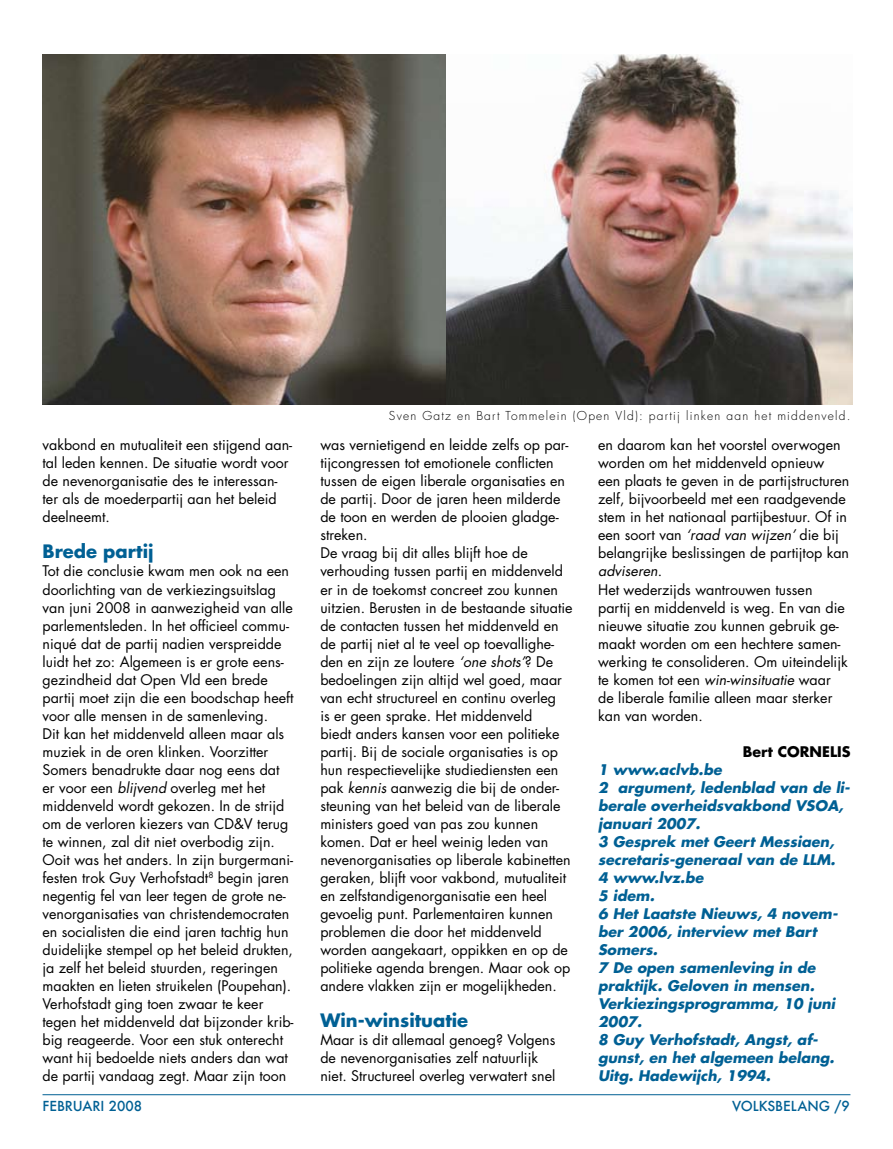
<style>
.page{position:relative;width:893px;height:1149px;background:#fff}
.page>*{position:absolute;margin:0;border:0;box-sizing:border-box;transform-origin:0 0}
.t1{font:700 18px "Futura";color:#006094}
.t2{font:14.25px/18px "Futura";color:#000}
.t3{font:italic 700 14.25px/18px "Futura";color:#006094}
.t4{font:700 14.25px "Futura";color:#000}
.t5{font:500 13.5px "Futura";color:#006094}
.t6{font:300 12px "Futura";letter-spacing:.1em;color:#000}
.s1{font-style:italic}
</style>
<div class="page">
<hr style="left:43px;top:1094px;width:807px;height:1px;background:#006094">
<img style="left:446px;top:54px;width:407px;height:350px">
<img style="left:43px;top:54px;width:403px;height:350px">
<p class="t2" style="left:43px;top:436px;width:251px">vakbond en mutualiteit een stijgend aan&shy;tal leden kennen. De situatie wordt voor de nevenorganisatie des te interessan&shy;ter als de moederpartij aan het beleid deelneemt.</p>
<p class="t1" style="left:43px;top:539px;width:113px">Brede partij</p>
<p class="t2" style="left:43px;top:562px;width:253px">Tot die conclusie kwam men ook na een doorlichting van de verkiezingsuitslag van juni 2008 in aanwezigheid van alle parlementsleden. In het officieel commu&shy;niqué dat de partij nadien verspreidde luidt het zo: Algemeen is er grote eens&shy;gezindheid dat Open Vld een brede partij moet zijn die een boodschap heeft voor alle mensen in de samenleving.<br>Dit kan het middenveld alleen maar als muziek in de oren klinken. Voorzitter Somers benadrukte daar nog eens dat er voor een <span class="s1">blijvend</span> overleg met het middenveld wordt gekozen. In de strijd om de verloren kiezers van CD&amp;V terug te winnen, zal dit niet overbodig zijn.<br>Ooit was het anders. In zijn burgermani&shy;festen trok Guy Verhofstadt<sup>8</sup> begin jaren negentig fel van leer tegen de grote ne&shy;venorganisaties van christendemocraten en socialisten die eind jaren tachtig hun duidelijke stempel op het beleid drukten, ja zelf het beleid stuurden, regeringen maakten en lieten struikelen (Poupehan).<br>Verhofstadt ging toen zwaar te keer tegen het middenveld dat bijzonder krib&shy;big reageerde. Voor een stuk onterecht want hij bedoelde niets anders dan wat de partij vandaag zegt. Maar zijn toon</p>
<p class="t6" style="left:389px;top:408px;width:463px">Sven Gatz en Bart Tommelein (Open Vld): partij linken aan het middenveld.</p>
<p class="t2" style="left:320px;top:436px;width:254px">was vernietigend en leidde zelfs op par&shy;tijcongressen tot emotionele conflicten tussen de eigen liberale organisaties en de partij. Door de jaren heen milderde de toon en werden de plooien gladge&shy;streken.<br>De vraag bij dit alles blijft hoe de verhouding tussen partij en middenveld er in de toekomst concreet zou kunnen uitzien. Berusten in de bestaande situatie de contacten tussen het middenveld en de partij niet al te veel op toevallighe&shy;den en zijn ze loutere <span class="s1">‘one shots’</span>? De bedoelingen zijn altijd wel goed, maar van echt structureel en continu overleg<br>is er geen sprake. Het middenveld<br>biedt anders kansen voor een politieke partij. Bij de sociale organisaties is op hun respectievelijke studiediensten een pak <span class="s1">kennis</span> aanwezig die bij de onder&shy;steuning van het beleid van de liberale ministers goed van pas zou kunnen komen. Dat er heel weinig leden van nevenorganisaties op liberale kabinetten geraken, blijft voor vakbond, mutualiteit en zelfstandigenorganisatie een heel gevoelig punt. Parlementairen kunnen problemen die door het middenveld worden aangekaart, oppikken en op de politieke agenda brengen. Maar ook op andere vlakken zijn er mogelijkheden.</p>
<p class="t1" style="left:320px;top:1007px;width:149px">Win-winsituatie</p>
<p class="t2" style="left:320px;top:1030px;width:237px">Maar is dit allemaal genoeg? Volgens de nevenorganisaties zelf natuurlijk niet. Structureel overleg verwatert snel</p>
<p class="t2" style="left:598px;top:436px;width:253px">en daarom kan het voorstel overwogen worden om het middenveld opnieuw een plaats te geven in de partijstructuren zelf, bijvoorbeeld met een raadgevende stem in het nationaal partijbestuur. Of in een soort van <span class="s1">‘raad van wijzen’</span> die bij belangrijke beslissingen de partijtop kan <span class="s1">adviseren</span>.<br>Het wederzijds wantrouwen tussen<br>partij en middenveld is weg. En van die nieuwe situatie zou kunnen gebruik ge&shy;maakt worden om een hechtere samen&shy;werking te consolideren. Om uiteindelijk te komen tot een <span class="s1">win-winsituatie</span> waar de liberale familie alleen maar sterker kan van worden.</p>
<p class="t4" style="left:743px;top:741px;width:109px">Bert CORNELIS</p>
<p class="t3" style="left:598px;top:759px;width:253px">1 www.aclvb.be<br>2 argument, ledenblad van de li&shy;berale overheidsvakbond VSOA, januari 2007.<br>3 Gesprek met Geert Messiaen, secretaris-generaal van de LLM.<br>4 www.lvz.be<br>5 idem.<br>6 Het Laatste Nieuws, 4 novem&shy;ber 2006, interview met Bart<br>Somers.<br>7 De open samenleving in de praktijk. Geloven in mensen.<br>Verkiezingsprogramma, 10 juni<br>2007.<br>8 Guy Verhofstadt, Angst, af&shy;gunst, en het algemeen belang.<br>Uitg. Hadewijch, 1994.</p>
<p class="t5" style="left:43px;top:1096px;width:101px">FEBRUARI 2008</p>
<p class="t5" style="left:732px;top:1096px;width:119px">VOLKSBELANG /9</p>
</div>
